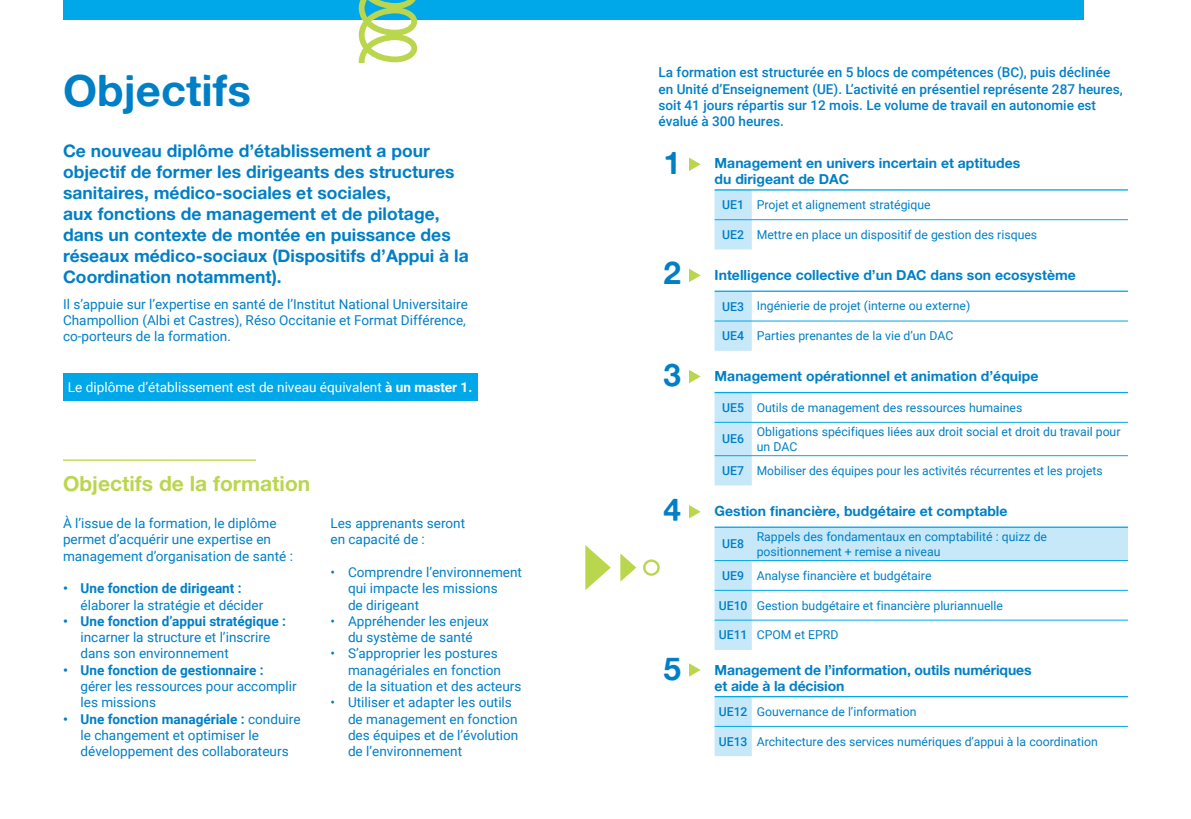
<style>
.page{position:relative;width:1191px;height:819px;background:#fff}
.page>*{position:absolute;margin:0;border:0;box-sizing:border-box;transform-origin:0 0}
.TITRE_OBJ{font:43.75px "Alte Haas Grotesk Bold";color:#007fc6}
.TITRE_OBJ-2{font:31.5px "Alte Haas Grotesk Bold";color:#007fc6}
.TITRE_H1{font:21px "Alte Haas Grotesk Bold";color:#bad64c}
.COURANT{font:17.5px/21px "Alte Haas Grotesk Bold";color:#007fc6}
.TABLEAU_H1{font:14px/15.8px "Alte Haas Grotesk Bold";color:#007fc6}
.COURANT-2{font:13.65px/16.3px "Roboto";color:#007fc6}
.COURANT-3{font:500 13.65px/16.3px "Roboto";color:#007fc6}
.COURANT-4{font:13.65px "Roboto";color:#fff}
.TABLEAU_COURANT{font:12.25px/14.7px "Roboto";color:#007fc6}
.TABLEAU_UE{font:500 12.25px "Roboto";color:#007fc6}
.s1{font-weight:700}
</style>
<div class="page">
<div style="left:63px;top:0;width:1020px;height:20px;background:#00a7e9"></div>
<svg style="left:714px;top:190px;width:38px;height:59px;background:#c4e7f8"></svg>
<hr style="left:752px;top:219px;width:376px;height:1px;background:#00a7e9">
<hr style="left:714px;top:189px;width:38px;height:1px;background:#00a7e9">
<hr style="left:752px;top:189px;width:376px;height:1px;background:#00a7e9">
<hr style="left:714px;top:219px;width:38px;height:1px;background:#00a7e9">
<svg style="left:714px;top:292px;width:38px;height:59px;background:#c5e7f8"></svg>
<hr style="left:752px;top:321px;width:376px;height:1px;background:#00a7e9">
<hr style="left:714px;top:290px;width:38px;height:2px;background:#00a7e9">
<hr style="left:752px;top:290px;width:376px;height:2px;background:#00a7e9">
<hr style="left:714px;top:321px;width:38px;height:1px;background:#00a7e9">
<svg style="left:714px;top:393px;width:38px;height:92px;background:#c5e8f8"></svg>
<hr style="left:752px;top:422px;width:376px;height:1px;background:#00a7e9">
<hr style="left:752px;top:455px;width:376px;height:1px;background:#00a7e9">
<hr style="left:714px;top:392px;width:38px;height:1px;background:#00a7e9">
<hr style="left:752px;top:392px;width:376px;height:1px;background:#00a7e9">
<hr style="left:714px;top:422px;width:38px;height:1px;background:#00a7e9">
<hr style="left:714px;top:455px;width:38px;height:1px;background:#00a7e9">
<svg style="left:714px;top:528px;width:414px;height:122px"></svg>
<hr style="left:752px;top:560px;width:376px;height:1px;background:#00a7e9">
<hr style="left:752px;top:590px;width:376px;height:1px;background:#00a7e9">
<hr style="left:752px;top:619px;width:376px;height:1px;background:#00a7e9">
<hr style="left:714px;top:526px;width:38px;height:2px;background:#00a7e9">
<hr style="left:752px;top:526px;width:376px;height:2px;background:#00a7e9">
<hr style="left:714px;top:560px;width:38px;height:1px;background:#00a7e9">
<hr style="left:714px;top:590px;width:38px;height:1px;background:#00a7e9">
<hr style="left:714px;top:619px;width:38px;height:1px;background:#00a7e9">
<svg style="left:714px;top:697px;width:38px;height:59px;background:#c5e8f8"></svg>
<hr style="left:752px;top:726px;width:376px;height:1px;background:#00a7e9">
<hr style="left:714px;top:696px;width:38px;height:1px;background:#00a7e9">
<hr style="left:752px;top:696px;width:376px;height:1px;background:#00a7e9">
<hr style="left:714px;top:726px;width:38px;height:1px;background:#00a7e9">
<svg style="left:689px;top:158px;width:11px;height:13px"></svg>
<svg style="left:689px;top:268px;width:11px;height:14px"></svg>
<svg style="left:689px;top:370px;width:11px;height:13px"></svg>
<svg style="left:689px;top:505px;width:11px;height:13px"></svg>
<svg style="left:689px;top:663px;width:11px;height:13px"></svg>
<div style="left:63px;top:373px;width:414px;height:27px;background:#00a7e9"></div>
<svg style="left:359px;top:0;width:58px;height:63px"></svg>
<svg style="left:585px;top:545px;width:25px;height:45px"></svg>
<svg style="left:620px;top:553px;width:16px;height:28px"></svg>
<svg style="left:643px;top:559px;width:17px;height:16px"></svg>
<hr style="left:63px;top:459px;width:193px;height:2px;background:#bad64c">
<p class="TITRE_OBJ" style="left:63px;top:63px;width:189px">Objectifs</p>
<p class="COURANT" style="left:63px;top:139px;width:407px">Ce nouveau diplôme d’établissement a pour objectif de former les dirigeants des structures sanitaires, médico-sociales et sociales,<br>aux fonctions de management et de pilotage, dans un contexte de montée en puissance des réseaux médico-sociaux (Dispositifs d’Appui à la Coordination notamment).</p>
<p class="COURANT-2" style="left:63px;top:295px;width:406px">Il s’appuie sur l’expertise en santé de l’Institut National Universitaire<br>Champollion (Albi et Castres), Réso Occitanie et Format Différence, co-porteurs de la formation.</p>
<p class="COURANT-4" style="left:68px;top:377px;width:406px">Le diplôme d’établissement est de niveau équivalent <span class="s1">à un master 1.</span></p>
<p class="TITRE_H1" style="left:63px;top:470px;width:249px">Objectifs de la formation</p>
<p class="COURANT-2" style="left:63px;top:514px;width:231px">À l’issue de la formation, le diplôme permet d’acquérir une expertise en management d’organisation de santé :</p>
<p class="COURANT-2" style="left:80px;top:579px;width:184px;text-indent:-18px"><span class="s1">• Une fonction de dirigeant : </span>élaborer la stratégie et décider</p>
<p class="COURANT-2" style="left:80px;top:612px;width:207px;text-indent:-18px"><span class="s1">• Une fonction d’appui stratégique : </span>incarner la structure et l’inscrire dans son environnement</p>
<p class="COURANT-2" style="left:80px;top:661px;width:218px;text-indent:-18px"><span class="s1">• Une fonction de gestionnaire : </span>gérer les ressources pour accomplir les missions</p>
<p class="COURANT-2" style="left:80px;top:710px;width:222px;text-indent:-18px"><span class="s1">• Une fonction managériale :</span> conduire le changement et optimiser le développement des collaborateurs</p>
<p class="COURANT-2" style="left:330px;top:514px;width:136px">Les apprenants seront en capacité de :</p>
<p class="COURANT-2" style="left:348px;top:563px;width:175px;text-indent:-18px">• Comprendre l’environnement qui impacte les missions<br>de dirigeant</p>
<p class="COURANT-2" style="left:330px;top:612px;width:160px;text-align:center">• Appréhender les enjeux du système de santé</p>
<p class="COURANT-2" style="left:348px;top:645px;width:175px;text-indent:-18px">• S’approprier les postures managériales en fonction<br>de la situation et des acteurs</p>
<p class="COURANT-2" style="left:348px;top:693px;width:172px;text-indent:-18px">• Utiliser et adapter les outils de management en fonction des équipes et de l’évolution de l’environnement</p>
<p class="COURANT-3" style="left:658px;top:64px;width:466px">La formation est structurée en 5 blocs de compétences (BC), puis déclinée en Unité d’Enseignement (UE). L’activité en présentiel représente 287 heures, soit 41 jours répartis sur 12 mois. Le volume de travail en autonomie est évalué à 300 heures.</p>
<p class="TABLEAU_H1" style="left:714px;top:155px;width:307px">Management en univers incertain et aptitudes du dirigeant de DAC</p>
<p class="TABLEAU_UE" style="left:722px;top:196px;width:23px">UE1</p>
<p class="TABLEAU_COURANT" style="left:756px;top:197px;width:175px">Projet et alignement stratégique</p>
<p class="TABLEAU_UE" style="left:722px;top:226px;width:23px">UE2</p>
<p class="TABLEAU_COURANT" style="left:756px;top:227px;width:282px">Mettre en place un dispositif de gestion des risques</p>
<p class="TABLEAU_H1" style="left:714px;top:266px;width:363px">Intelligence collective d’un DAC dans son ecosystème</p>
<p class="TABLEAU_UE" style="left:722px;top:298px;width:23px">UE3</p>
<p class="TABLEAU_COURANT" style="left:756px;top:298px;width:215px">Ingénierie de projet (interne ou externe)</p>
<p class="TABLEAU_UE" style="left:722px;top:327px;width:23px">UE4</p>
<p class="TABLEAU_COURANT" style="left:756px;top:328px;width:198px">Parties prenantes de la vie d’un DAC</p>
<p class="TABLEAU_H1" style="left:714px;top:368px;width:325px">Management opérationnel et animation d’équipe</p>
<p class="TABLEAU_UE" style="left:722px;top:399px;width:23px">UE5</p>
<p class="TABLEAU_COURANT" style="left:756px;top:399px;width:267px">Outils de management des ressources humaines</p>
<p class="TABLEAU_UE" style="left:722px;top:430px;width:23px">UE6</p>
<p class="TABLEAU_COURANT" style="left:756px;top:424px;width:365px">Obligations spécifiques liées aux droit social et droit du travail pour un DAC</p>
<p class="TABLEAU_UE" style="left:722px;top:462px;width:23px">UE7</p>
<p class="TABLEAU_COURANT" style="left:756px;top:462px;width:347px">Mobiliser des équipes pour les activités récurrentes et les projets</p>
<p class="TABLEAU_H1" style="left:714px;top:502px;width:294px">Gestion financière, budgétaire et comptable</p>
<p class="TABLEAU_UE" style="left:722px;top:535px;width:23px">UE8</p>
<p class="TABLEAU_COURANT" style="left:756px;top:528px;width:292px">Rappels des fondamentaux en comptabilité : quizz de positionnement + remise a niveau</p>
<p class="TABLEAU_UE" style="left:722px;top:567px;width:23px">UE9</p>
<p class="TABLEAU_COURANT" style="left:756px;top:567px;width:176px">Analyse financière et budgétaire</p>
<p class="TABLEAU_UE" style="left:719px;top:596px;width:30px">UE10</p>
<p class="TABLEAU_COURANT" style="left:756px;top:597px;width:248px">Gestion budgétaire et financière pluriannuelle</p>
<p class="TABLEAU_UE" style="left:719px;top:626px;width:30px">UE11</p>
<p class="TABLEAU_COURANT" style="left:756px;top:627px;width:83px">CPOM et EPRD</p>
<p class="TABLEAU_H1" style="left:714px;top:661px;width:318px">Management de l’information, outils numériques et aide à la décision</p>
<p class="TABLEAU_UE" style="left:719px;top:703px;width:30px">UE12</p>
<p class="TABLEAU_COURANT" style="left:756px;top:703px;width:161px">Gouvernance de l’information</p>
<p class="TABLEAU_UE" style="left:719px;top:732px;width:30px">UE13</p>
<p class="TABLEAU_COURANT" style="left:756px;top:733px;width:343px">Architecture des services numériques d’appui à la coordination</p>
<p class="TITRE_OBJ-2" style="left:663px;top:144px;width:19px">1</p>
<p class="TITRE_OBJ-2" style="left:663px;top:253px;width:19px">2</p>
<p class="TITRE_OBJ-2" style="left:663px;top:355px;width:19px">3</p>
<p class="TITRE_OBJ-2" style="left:663px;top:490px;width:19px">4</p>
<p class="TITRE_OBJ-2" style="left:663px;top:649px;width:19px">5</p>
</div>
